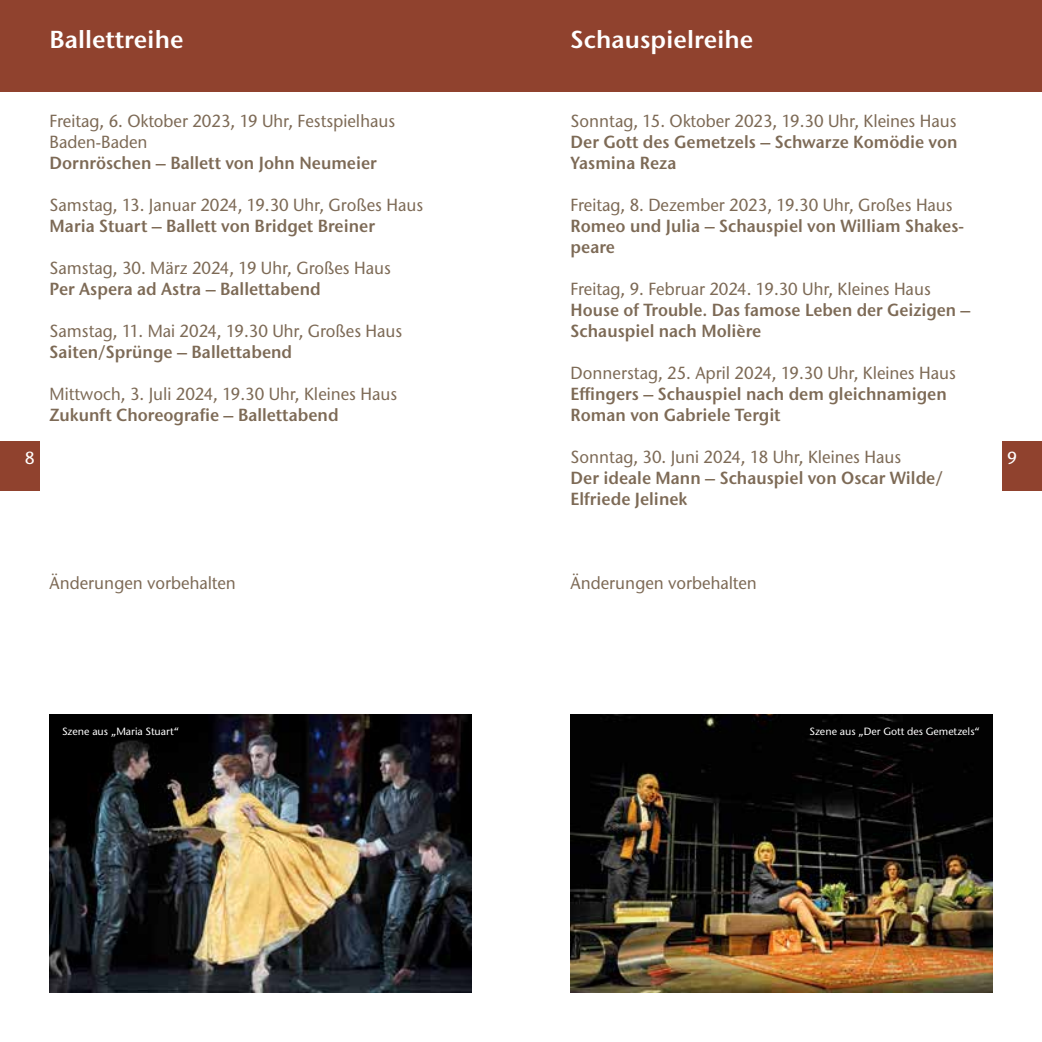
<style>
.page{position:relative;width:1042px;height:1042px;background:#fff}
.page>*{position:absolute;margin:0;border:0;box-sizing:border-box;transform-origin:0 0}
.t1{font:600 24.5px "Stone Sans ITC Pro";color:#fff}
.t2{font:500 17.5px/21px "Stone Sans ITC Pro";color:#7d6a56;scale:.95 1}
.t3{font:600 17.5px/21px "Stone Sans ITC Pro";color:#7d6a56;scale:.95 1}
.t4{font:600 17.5px/21px "Stone Sans ITC Pro";color:#7d6a56;scale:.94 1}
.t5{font:500 17.5px "Stone Sans ITC Pro";color:#fff}
.t6{font:500 10.5px "Stone Sans ITC Pro";color:#fff}
</style>
<div class="page">
<div style="left:0;top:441px;width:40px;height:50px;background:#90422e"></div>
<div style="left:1002px;top:441px;width:40px;height:50px;background:#90422e"></div>
<div style="left:0;top:0;width:1042px;height:92px;background:#90422e"></div>
<img style="left:50px;top:714px;width:421px;height:278px">
<img style="left:570px;top:714px;width:422px;height:278px">
<h1 class="t1" style="left:50px;top:24px;width:135px">Ballettreihe</h1>
<h1 class="t1" style="left:570px;top:24px;width:184px">Schauspielreihe</h1>
<p class="t2" style="left:50px;top:110px;width:365px">Freitag, 6. Oktober 2023, 19 Uhr, Festspielhaus<br>Baden-Baden</p>
<p class="t3" style="left:50px;top:152px;width:346px">Dornröschen – Ballett von John Neumeier</p>
<p class="t2" style="left:50px;top:194px;width:395px">Samstag, 13. Januar 2024, 19.30 Uhr, Großes Haus</p>
<p class="t3" style="left:50px;top:215px;width:344px">Maria Stuart – Ballett von Bridget Breiner</p>
<p class="t2" style="left:50px;top:257px;width:361px">Samstag, 30. März 2024, 19 Uhr, Großes Haus</p>
<p class="t3" style="left:50px;top:278px;width:287px">Per Aspera ad Astra – Ballettabend</p>
<p class="t2" style="left:50px;top:320px;width:373px">Samstag, 11. Mai 2024, 19.30 Uhr, Großes Haus</p>
<p class="t3" style="left:50px;top:341px;width:257px">Saiten/Sprünge – Ballettabend</p>
<p class="t2" style="left:50px;top:383px;width:367px">Mittwoch, 3. Juli 2024, 19.30 Uhr, Kleines Haus</p>
<p class="t3" style="left:50px;top:404px;width:306px">Zukunft Choreografie – Ballettabend</p>
<p class="t2" style="left:570px;top:110px;width:408px">Sonntag, 15. Oktober 2023, 19.30 Uhr, Kleines Haus</p>
<p class="t3" style="left:570px;top:131px;width:409px">Der Gott des Gemetzels – Schwarze Komödie von<br>Yasmina Reza</p>
<p class="t2" style="left:570px;top:194px;width:404px">Freitag, 8. Dezember 2023, 19.30 Uhr, Großes Haus</p>
<p class="t3" style="left:570px;top:215px;width:416px">Romeo und Julia – Schauspiel von William Shakes&shy;peare</p>
<p class="t2" style="left:570px;top:278px;width:381px">Freitag, 9. Februar 2024. 19.30 Uhr, Kleines Haus</p>
<p class="t4" style="left:570px;top:299px;width:427px">House of Trouble. Das famose Leben der Geizigen –<br>Schauspiel nach Molière</p>
<p class="t2" style="left:570px;top:362px;width:407px">Donnerstag, 25. April 2024, 19.30 Uhr, Kleines Haus</p>
<p class="t3" style="left:570px;top:383px;width:397px">Effingers – Schauspiel nach dem gleichnamigen<br>Roman von Gabriele Tergit</p>
<p class="t2" style="left:570px;top:446px;width:350px">Sonntag, 30. Juni 2024, 18 Uhr, Kleines Haus</p>
<p class="t3" style="left:570px;top:467px;width:393px">Der ideale Mann – Schauspiel von Oscar Wilde/<br>Elfriede Jelinek</p>
<p class="t5" style="left:25px;top:447px;width:12px">8</p>
<p class="t5" style="left:1007px;top:447px;width:12px">9</p>
<p class="t2" style="left:50px;top:572px;width:198px">Änderungen vorbehalten</p>
<p class="t2" style="left:570px;top:572px;width:198px">Änderungen vorbehalten</p>
<p class="t6" style="left:62px;top:724px;width:119px">Szene aus „Maria Stuart“</p>
<p class="t6" style="left:809px;top:724px;width:172px">Szene aus „Der Gott des Gemetzels“</p>
</div>
